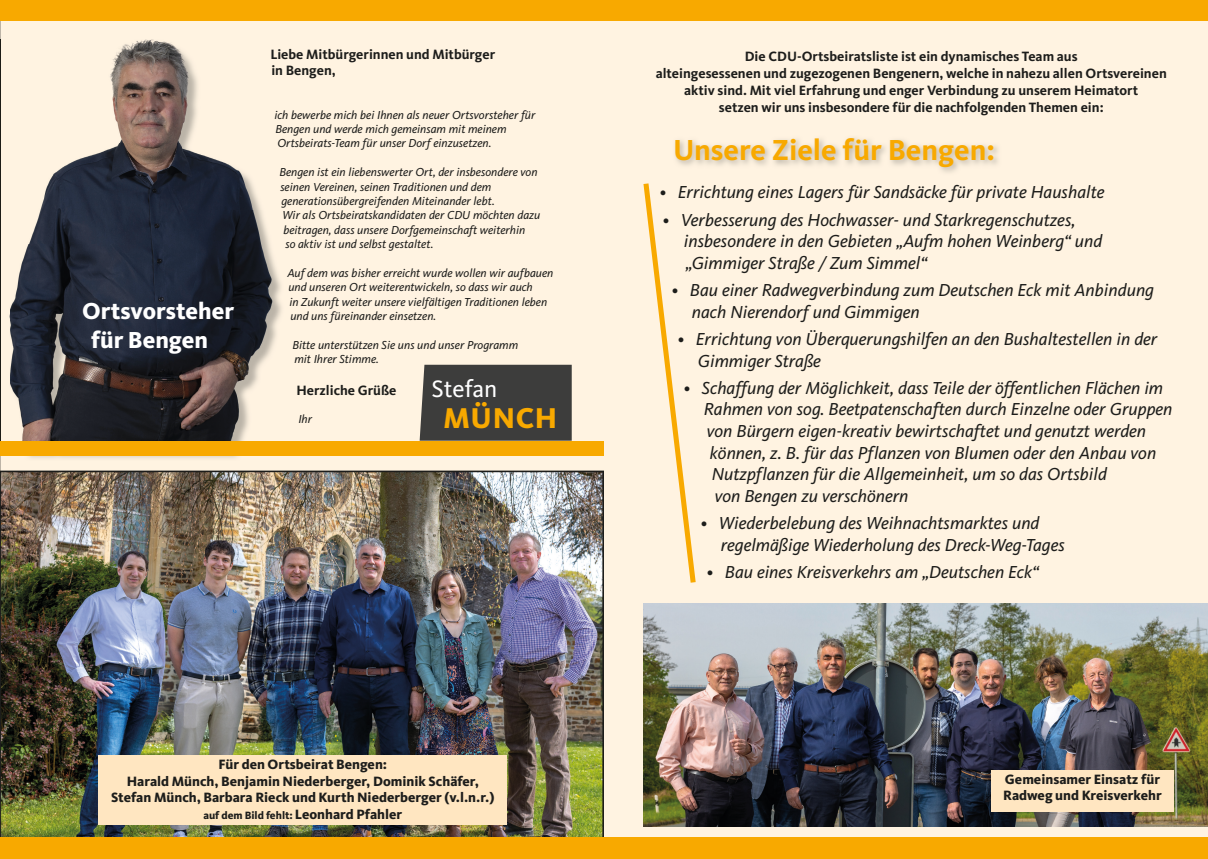
<style>
.page{position:relative;width:1208px;height:859px;background:#fff}
.page>*{position:absolute;margin:0;border:0;box-sizing:border-box;transform-origin:0 0}
.t1{font:700 30px "CDU Kievit OTF";color:#f8a900}
.t2{font:800 29.7px "CDU Kievit OTF";letter-spacing:.02em;color:#f8a900}
.t3{font:24.6px "CDU Kievit OTF";color:#fff}
.t4{font:800 24px/28.8px "CDU Kievit OTF";color:#fff}
.t5{font:italic 18px/21.6px "CDU Kievit OTF";color:#1d1d1b}
.t6{font:700 14px/16.8px "CDU Kievit OTF";color:#1d1d1b;text-align:center}
.t7{font:800 14px/16.8px "CDU Kievit OTF";color:#1d1d1b;text-align:center}
.t8{font:italic 12px/14.4px "CDU Kievit OTF";color:#1d1d1b}
.t9{font:800 11px "CDU Kievit OTF";color:#1d1d1b}
.s1{font-size:14px}
</style>
<div class="page">
<div style="left:0;top:20px;width:1208px;height:818px;background:#fff3e1"></div>
<div style="left:0;top:0;width:1208px;height:20px;background:#f8a900"></div>
<img style="left:11px;top:74px;width:273px;height:387px">
<img style="left:1px;top:40px;width:329px;height:34px">
<div style="left:1px;top:74px;width:10px;height:367px;background:#fff3e1"></div>
<div style="left:284px;top:74px;width:46px;height:367px;background:#fff3e1"></div>
<img style="left:0;top:40px;width:1px;height:401px">
<div style="left:419px;top:365px;width:153px;height:76px;background:#3d3d3c"></div>
<div style="left:0;top:441px;width:604px;height:14px;background:#f8a900"></div>
<img style="left:0;top:471px;width:604px;height:367px">
<div style="left:99px;top:755px;width:408px;height:70px;background:#ffe6c1"></div>
<svg style="left:643px;top:183px;width:52px;height:400px;background:#feebcb"></svg>
<img style="left:673px;top:135px;width:328px;height:40px">
<div style="left:0;top:838px;width:1208px;height:21px;background:#f8a900"></div>
<img style="left:643px;top:604px;width:565px;height:222px">
<div style="left:991px;top:770px;width:183px;height:41px;background:#ffe6c1"></div>
<h3 class="t4" style="left:91px;top:296px;width:145px;text-indent:-9px">Ortsvorsteher für Bengen</h3>
<p class="t6" style="left:270px;top:45px;width:226px;text-align:left">Liebe Mitbürgerinnen und Mitbürger in Bengen,</p>
<p class="t8" style="left:274px;top:107px;width:263px">ich bewerbe mich bei Ihnen als neuer Ortsvorsteher für<br>Bengen und werde mich gemeinsam mit meinem<br>Ortsbeirats-Team für unser Dorf einzusetzen.</p>
<p class="t8" style="left:279px;top:165px;width:260px">Bengen ist ein liebenswerter Ort, der insbesondere von</p>
<p class="t8" style="left:280px;top:179px;width:212px">seinen Vereinen, seinen Traditionen und dem</p>
<p class="t8" style="left:281px;top:194px;width:215px">generationsübergreifenden Miteinander lebt.</p>
<p class="t8" style="left:282px;top:208px;width:259px">Wir als Ortsbeiratskandidaten der CDU möchten dazu</p>
<p class="t8" style="left:283px;top:223px;width:243px">beitragen, dass unsere Dorfgemeinschaft weiterhin</p>
<p class="t8" style="left:285px;top:237px;width:150px">so aktiv ist und selbst gestaltet.</p>
<p class="t8" style="left:287px;top:266px;width:267px">Auf dem was bisher erreicht wurde wollen wir aufbauen und unseren Ort weiterentwickeln, so dass wir auch<br>in Zukunft weiter unsere vielfältigen Traditionen leben und uns füreinander einsetzen.</p>
<p class="t8" style="left:292px;top:338px;width:227px">Bitte unterstützen Sie uns und unser Programm mit Ihrer Stimme.</p>
<p class="t6" style="left:296px;top:381px;width:102px">Herzliche Grüße</p>
<p class="t8" style="left:298px;top:412px;width:15px">Ihr</p>
<h3 class="t3" style="left:431px;top:375px;width:67px">Stefan</h3>
<h2 class="t2" style="left:443px;top:400px;width:115px">MÜNCH</h2>
<p class="t7" style="left:111px;top:755px;width:385px">Für den Ortsbeirat Bengen:<br>Harald Münch, Benjamin Niederberger, Dominik Schäfer,<br>Stefan Münch, Barbara Rieck und Kurth Niederberger (v.l.n.r.)</p>
<p class="t9" style="left:203px;top:809px;width:200px">auf dem Bild fehlt: <span class="s1">Leonhard Pfahler</span></p>
<p class="t6" style="left:655px;top:48px;width:512px">Die CDU-Ortsbeiratsliste ist ein dynamisches Team aus<br>alteingesessenen und zugezogenen Bengenern, welche in nahezu allen Ortsvereinen aktiv sind. Mit viel Erfahrung und enger Verbindung zu unserem Heimatort<br>setzen wir uns insbesondere für die nachfolgenden Themen ein:</p>
<h1 class="t1" style="left:673px;top:132px;width:323px">Unsere Ziele für Bengen:</h1>
<p class="t5" style="left:660px;top:181px;width:446px">• Errichtung eines Lagers für Sandsäcke für private Haushalte</p>
<p class="t5" style="left:684px;top:209px;width:420px;text-indent:-21px">• Verbesserung des Hochwasser- und Starkregenschutzes, insbesondere in den Gebieten „Aufm hohen Weinberg“ und „Gimmiger Straße / Zum Simmel“</p>
<p class="t5" style="left:692px;top:279px;width:464px;text-indent:-20px">• Bau einer Radwegverbindung zum Deutschen Eck mit Anbindung nach Nierendorf und Gimmigen</p>
<p class="t5" style="left:698px;top:328px;width:461px;text-indent:-20px">• Errichtung von Überquerungshilfen an den Bushaltestellen in der<br>Gimmiger Straße</p>
<p class="t5" style="left:684px;top:377px;width:481px">• Schaffung der Möglichkeit, dass Teile der öffentlichen Flächen im</p>
<p class="t5" style="left:704px;top:399px;width:470px">Rahmen von sog. Beetpatenschaften durch Einzelne oder Gruppen</p>
<p class="t5" style="left:707px;top:420px;width:441px">von Bürgern eigen-kreativ bewirtschaftet und genutzt werden</p>
<p class="t5" style="left:710px;top:442px;width:448px">können, z. B. für das Pflanzen von Blumen oder den Anbau von</p>
<p class="t5" style="left:712px;top:463px;width:396px">Nutzpflanzen für die Allgemeinheit, um so das Ortsbild</p>
<p class="t5" style="left:715px;top:485px;width:195px">von Bengen zu verschönern</p>
<p class="t5" style="left:721px;top:512px;width:345px;text-indent:-20px">• Wiederbelebung des Weihnachtsmarktes und regelmäßige Wiederholung des Dreck-Weg-Tages</p>
<p class="t5" style="left:707px;top:561px;width:333px">• Bau eines Kreisverkehrs am „Deutschen Eck“</p>
<p class="t7" style="left:1003px;top:770px;width:160px;text-align:left">Gemeinsamer Einsatz für<br>Radweg und Kreisverkehr</p>
</div>
